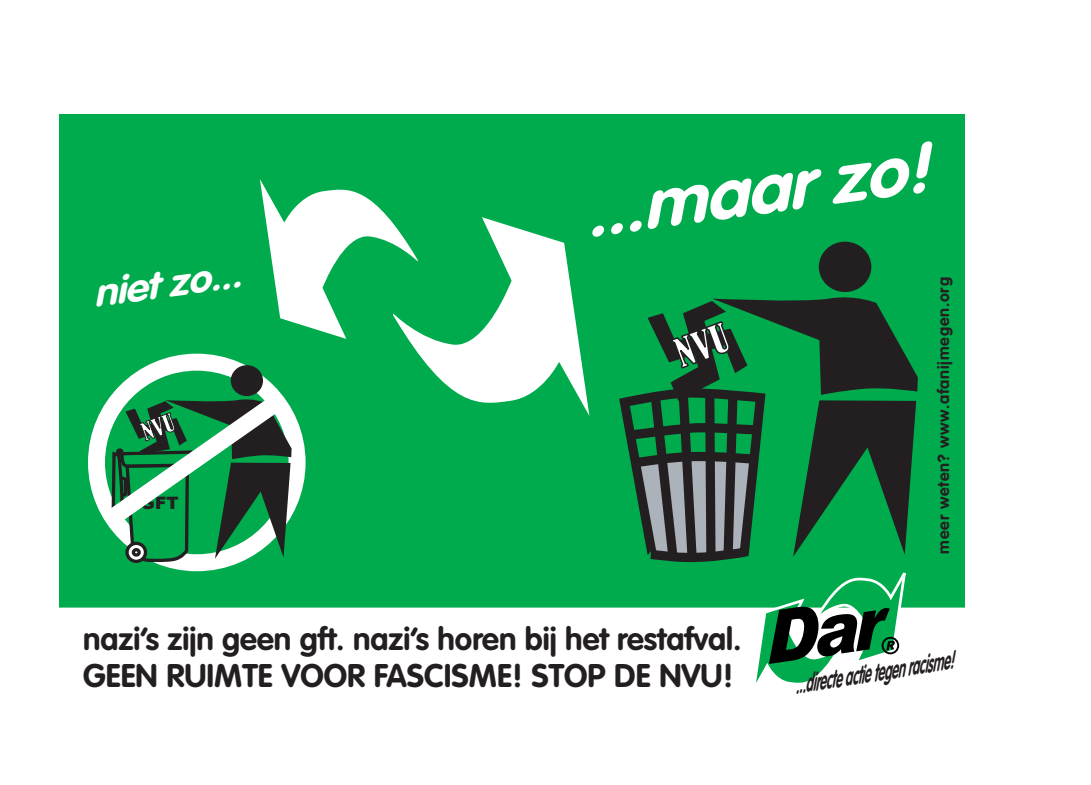
<style>
.page{position:relative;width:1091px;height:785px;background:#fff}
.page>*{position:absolute;margin:0;border:0;box-sizing:border-box;transform-origin:0 0}
.t1{font:italic 700 68.4px "VAG Rounded";color:#fff;scale:1.09 1}
.t2{font:italic 700 38px "VAG Rounded";color:#fff;scale:1.09 1}
.t3{font:700 32.3px "VAG Rounded";color:#231f20}
.t4{font:700 31.3px "VAG Rounded";color:#231f20}
.t5{font:italic 700 24.9px "VAG Rounded";color:#231f20;scale:.52 1}
.t6{font:700 16px "VAG Rounded";letter-spacing:.05em;color:#231f20}
</style>
<div class="page">
<div style="left:33px;top:90px;width:952px;height:518px;background:#00ab4d"></div>
<svg style="left:408px;top:217px;width:181px;height:198px"></svg>
<svg style="left:260px;top:179px;width:158px;height:160px"></svg>
<div style="left:88px;top:354px;width:218px;height:217px;border:17px solid #fff;border-radius:50%"></div>
<div style="left:231px;top:365px;width:32px;height:31px;background:#231f20;border-radius:50%"></div>
<div style="left:819px;top:242px;width:52px;height:50px;background:#231f20;border-radius:50%"></div>
<svg style="left:615px;top:297px;width:303px;height:386px"></svg>
<div style="left:0;top:76px;width:59px;height:686px;background:#fff"></div>
<div style="left:29px;top:0;width:1018px;height:114px;background:#fff"></div>
<div style="left:965px;top:73px;width:126px;height:708px;background:#fff"></div>
<svg style="left:97px;top:385px;width:198px;height:179px"></svg>
<p class="t2" style="left:90px;top:272px;width:138px;rotate:-8deg">niet zo...</p>
<h1 class="t1" style="left:579px;top:174px;width:319px;rotate:-8deg">...maar zo!</h1>
<p class="t6" style="left:934px;top:554px;width:278px;rotate:-90deg">meer weten? www.afanijmegen.org</p>
<p class="t4" style="left:83px;top:620px;width:660px">nazi’s zijn geen gft. nazi’s horen bij het restafval.</p>
<p class="t3" style="left:83px;top:656px;width:652px">GEEN RUIMTE VOOR FASCISME! STOP DE NVU!</p>
<p class="t5" style="left:792px;top:671px;width:309px;rotate:-9deg">...directe actie tegen racisme!</p>
</div>
